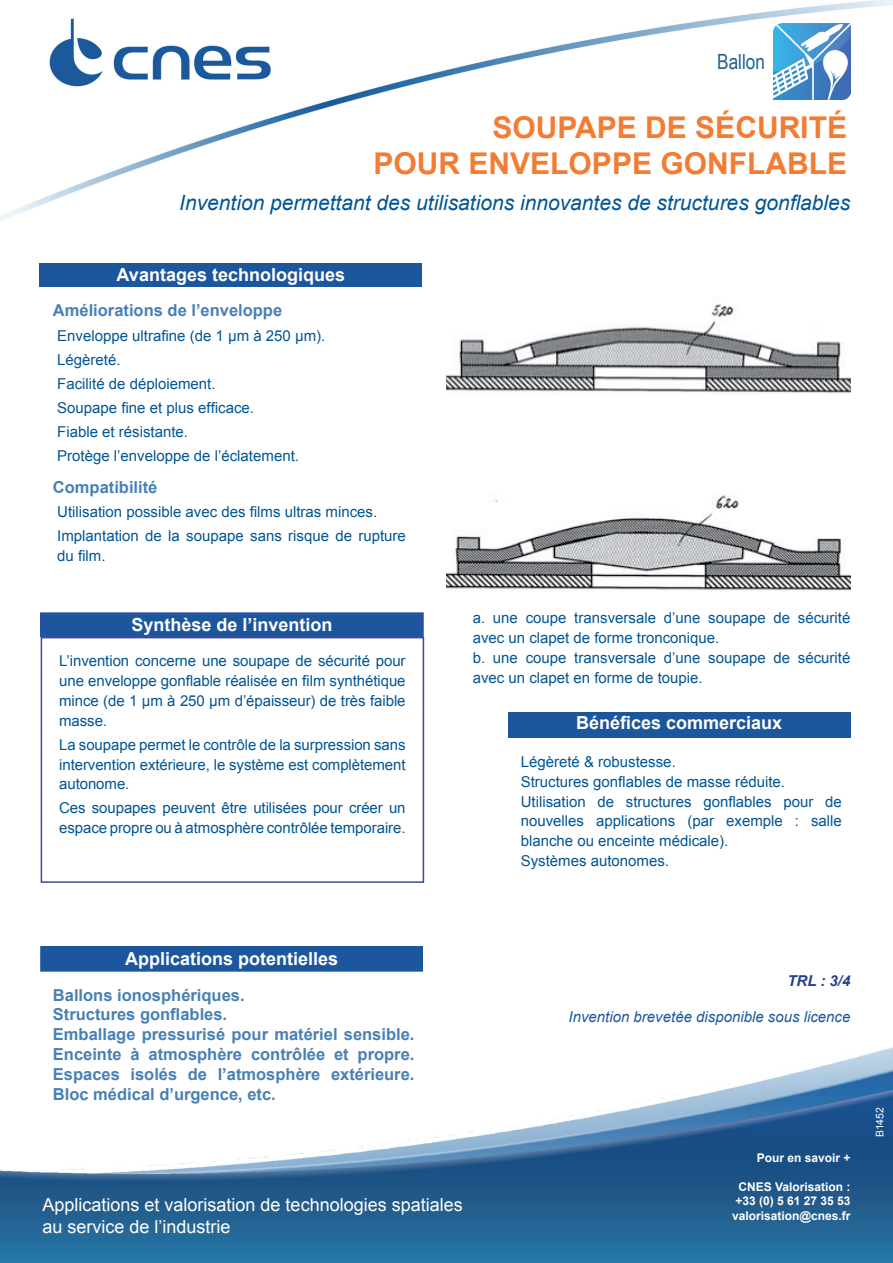
<style>
.page{position:relative;width:893px;height:1263px;background:#fff}
.page>*{position:absolute;margin:0;border:0;box-sizing:border-box;transform-origin:0 0}
.t1{font:700 30px/36px "Arial";color:#f37c34;text-align:right}
.t2{font:italic 21px "Arial";color:#005595}
.t3{font:21px "Arial Narrow";color:#20618b}
.t4{font:700 18px "Arial";color:#fff}
.t5{font:18px/21.6px "Arial";color:#fff}
.t6{font:700 16.5px/19.8px "Arial";color:#4880b5}
.t7{font:15px/19.8px "Arial";color:#005595}
.t8{font:italic 15px "Arial";color:#1c579e}
.t9{font:italic 700 15px "Arial";color:#253f8e}
.t10{font:700 12px/14.4px "Arial";color:#fff;text-align:center}
.t11{font:10.5px "Arial";color:#fff}
</style>
<div class="page">
<img style="left:0;top:0;width:893px;height:1263px">
<div style="left:41px;top:637px;width:383px;height:246px;border:2px solid #364ca0"></div>
<div style="left:41px;top:613px;width:382px;height:23px;background:#1c579e"></div>
<div style="left:40px;top:612px;width:384px;height:25px;border:2px solid #364ca0"></div>
<div style="left:39px;top:263px;width:383px;height:24px;background:#1c579e"></div>
<div style="left:508px;top:712px;width:342px;height:25px;background:#1c579e"></div>
<img style="left:774px;top:23px;width:76px;height:77px">
<div style="left:41px;top:947px;width:381px;height:24px;background:#1c579e"></div>
<div style="left:40px;top:946px;width:383px;height:26px;border:2px solid #1c579e"></div>
<img style="left:446px;top:263px;width:404px;height:341px">
<h2 class="t3" style="left:717px;top:46px;width:49px">Ballon</h2>
<h1 class="t1" style="left:374px;top:110px;width:475px">SOUPAPE DE SÉCURITÉ<br>POUR ENVELOPPE GONFLABLE</h1>
<h2 class="t2" style="left:179px;top:189px;width:673px">Invention permettant des utilisations innovantes de structures gonflables</h2>
<p class="t4" style="left:117px;top:262px;width:230px">Avantages technologiques</p>
<p class="t6" style="left:53px;top:301px;width:231px">Améliorations de l’enveloppe</p>
<p class="t7" style="left:57px;top:323px;width:270px;line-height:24px">Enveloppe ultrafine (de 1 μm à 250 μm).<br>Légèreté.<br>Facilité de déploiement.<br>Soupape fine et plus efficace.<br>Fiable et résistante.<br>Protège l’enveloppe de l’éclatement.</p>
<p class="t6" style="left:53px;top:478px;width:106px">Compatibilité</p>
<p class="t7" style="left:57px;top:500px;width:350px;line-height:24px">Utilisation possible avec des films ultras minces.<br>Implantation de la soupape sans risque de rupture</p>
<p class="t7" style="left:57px;top:546px;width:50px">du film.</p>
<p class="t4" style="left:131px;top:613px;width:203px">Synthèse de l’invention</p>
<p class="t7" style="left:59px;top:651px;width:348px;text-align:justify">L’invention concerne une soupape de sécurité pour une enveloppe gonflable réalisée en film synthétique mince (de 1 μm à 250 μm d’épaisseur) de très faible masse.</p>
<p class="t7" style="left:59px;top:735px;width:348px;text-align:justify">La soupape permet le contrôle de la surpression sans intervention extérieure, le système est complètement autonome.</p>
<p class="t7" style="left:59px;top:798px;width:348px">Ces soupapes peuvent être utilisées pour créer un espace propre ou à atmosphère contrôlée temporaire.</p>
<p class="t7" style="left:473px;top:608px;width:379px">a. une coupe transversale d’une soupape de sécurité avec un clapet de forme tronconique.<br>b. une coupe transversale d’une soupape de sécurité avec un clapet en forme de toupie.</p>
<p class="t4" style="left:576px;top:711px;width:208px">Bénéfices commerciaux</p>
<p class="t7" style="left:521px;top:752px;width:323px">Légèreté &amp; robustesse.<br>Structures gonflables de masse réduite.<br>Utilisation de structures gonflables pour de nouvelles applications (par exemple : salle blanche ou enceinte médicale).<br>Systèmes autonomes.</p>
<p class="t4" style="left:125px;top:947px;width:215px">Applications potentielles</p>
<p class="t6" style="left:53px;top:985px;width:363px">Ballons ionosphériques.<br>Structures gonflables.<br>Emballage pressurisé pour matériel sensible.<br>Enceinte à atmosphère contrôlée et propre.<br>Espaces isolés de l’atmosphère extérieure.<br>Bloc médical d’urgence, etc.</p>
<p class="t5" style="left:43px;top:1194px;width:422px">Applications et valorisation de technologies spatiales au service de l’industrie</p>
<p class="t9" style="left:787px;top:970px;width:65px">TRL : 3/4</p>
<p class="t8" style="left:569px;top:1007px;width:283px">Invention brevetée disponible sous licence</p>
<p class="t10" style="left:757px;top:1151px;width:95px">Pour en savoir +</p>
<p class="t10" style="left:732px;top:1180px;width:120px">CNES Valorisation : +33 (0) 5 61 27 35 53 valorisation@cnes.fr</p>
<p class="t11" style="left:873px;top:1137px;width:32px;rotate:-90deg">B1452</p>
</div>
